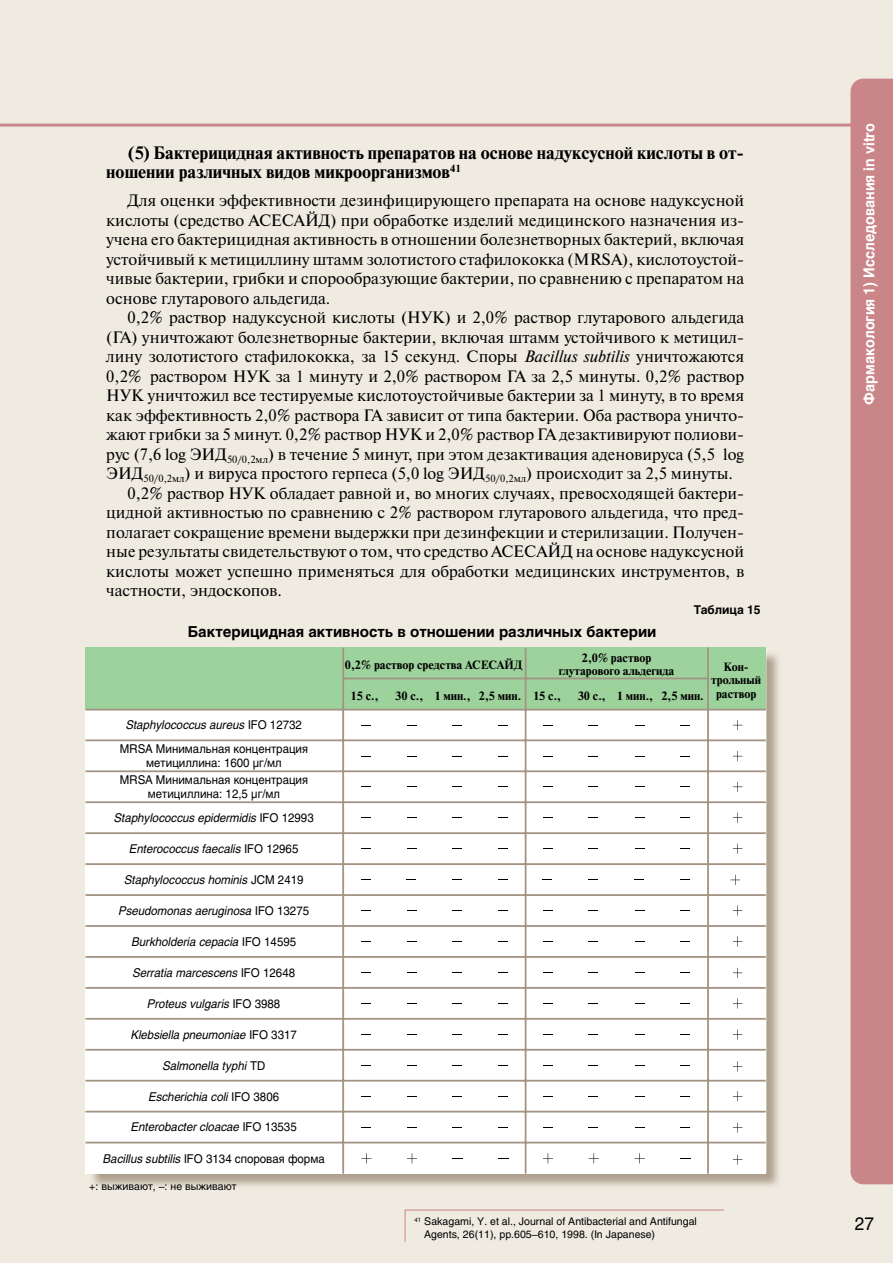
<style>
.page{position:relative;width:893px;height:1263px;background:#efebe1}
.page>*{position:absolute;margin:0;border:0;box-sizing:border-box;transform-origin:0 0}
.t1{font:700 18px/19.5px "Newton C";color:#000}
.t2{font:18px "Helios C";color:#000;scale:.95 1}
.t3{font:16.5px/19.5px "Newton C";color:#000;text-align:justify}
.t4{font:700 15px "Helios C";color:#000}
.t5{font:700 15px "Helios";color:#fff;scale:.95 1}
.t6{font:italic 12px "Helios C";color:#000;scale:.95 1}
.t7{font:12px/13.5px "Helios C";color:#000;text-align:center;scale:.95 1}
.t8{font:700 12px/13.5px "Newton C";color:#000;text-align:center}
.t9{font:700 12px "Helios C";color:#000}
.t10{font:10.5px/12.8px "Helios C";color:#000}
.s1{font-style:italic}
.s2{font-style:normal}
</style>
<div class="page">
<img style="left:85px;top:653px;width:694px;height:533px">
<div style="left:850px;top:79px;width:43px;height:1105px;background:#ca8589"></div>
<hr style="left:0;top:124px;width:893px;height:3px;background:#ca8589">
<div style="left:86px;top:647px;width:680px;height:527px;background:#fff"></div>
<div style="left:85px;top:647px;width:681px;height:63px;background:#9dd29c"></div>
<svg style="left:733px;top:720px;width:9px;height:10px"></svg>
<svg style="left:733px;top:751px;width:9px;height:10px"></svg>
<svg style="left:733px;top:782px;width:9px;height:10px"></svg>
<svg style="left:733px;top:813px;width:9px;height:10px"></svg>
<svg style="left:733px;top:844px;width:9px;height:10px"></svg>
<svg style="left:731px;top:875px;width:9px;height:10px"></svg>
<svg style="left:733px;top:905px;width:9px;height:11px"></svg>
<svg style="left:733px;top:936px;width:9px;height:10px"></svg>
<svg style="left:733px;top:968px;width:9px;height:10px"></svg>
<svg style="left:733px;top:998px;width:9px;height:10px"></svg>
<svg style="left:733px;top:1029px;width:9px;height:11px"></svg>
<svg style="left:733px;top:1061px;width:9px;height:10px"></svg>
<svg style="left:733px;top:1091px;width:9px;height:10px"></svg>
<svg style="left:733px;top:1122px;width:9px;height:10px"></svg>
<svg style="left:361px;top:1153px;width:10px;height:10px"></svg>
<svg style="left:407px;top:1153px;width:10px;height:10px"></svg>
<svg style="left:543px;top:1153px;width:10px;height:10px"></svg>
<svg style="left:589px;top:1153px;width:10px;height:10px"></svg>
<svg style="left:635px;top:1153px;width:10px;height:10px"></svg>
<svg style="left:733px;top:1154px;width:9px;height:10px"></svg>
<hr style="left:343px;top:677px;width:365px;height:2px;background:#a39382">
<hr style="left:86px;top:709px;width:680px;height:1px;background:#a39382">
<hr style="left:86px;top:739px;width:680px;height:2px;background:#a39382">
<hr style="left:86px;top:770px;width:680px;height:2px;background:#a39382">
<hr style="left:86px;top:801px;width:680px;height:2px;background:#a39382">
<hr style="left:86px;top:832px;width:680px;height:2px;background:#a39382">
<hr style="left:86px;top:863px;width:680px;height:2px;background:#a39382">
<hr style="left:86px;top:894px;width:680px;height:2px;background:#a39382">
<hr style="left:86px;top:925px;width:680px;height:2px;background:#a39382">
<hr style="left:86px;top:956px;width:680px;height:2px;background:#a39382">
<hr style="left:86px;top:987px;width:680px;height:2px;background:#a39382">
<hr style="left:86px;top:1018px;width:680px;height:2px;background:#a39382">
<hr style="left:86px;top:1049px;width:680px;height:2px;background:#a39382">
<hr style="left:86px;top:1080px;width:680px;height:1px;background:#a39382">
<hr style="left:86px;top:1111px;width:680px;height:1px;background:#a39382">
<hr style="left:86px;top:1142px;width:680px;height:1px;background:#a39382">
<hr style="left:342px;top:648px;width:2px;height:525px;background:#a39382">
<hr style="left:525px;top:648px;width:1px;height:525px;background:#a39382">
<hr style="left:707px;top:648px;width:2px;height:525px;background:#a39382">
<svg style="left:404px;top:1209px;width:320px;height:33px"></svg>
<p class="t1" style="left:106px;top:143px;width:639px;text-indent:21px">(5) Бактерицидная активность препаратов на основе надуксусной кислоты в от&shy;ношении различных видов микроорганизмов<sup>41</sup></p>
<p class="t3" style="left:106px;top:191px;width:639px;text-indent:21px">Для оценки эффективности дезинфицирующего препарата на основе надуксусной кислоты (средство АСЕСАЙД) при обработке изделий медицинского назначения из&shy;учена его бактерицидная активность в отношении болезнетворных бактерий, включая устойчивый к метициллину штамм золотистого стафилококка (MRSA), кислотоустой&shy;чивые бактерии, грибки и спорообразующие бактерии, по сравнению с препаратом на основе глутарового альдегида.</p>
<p class="t3" style="left:128px;top:308px;width:618px">0,2% раствор надуксусной кислоты (НУК) и 2,0% раствор глутарового альдегида</p>
<p class="t3" style="left:106px;top:327px;width:639px">(ГА) уничтожают болезнетворные бактерии, включая штамм устойчивого к метицил-</p>
<p class="t3" style="left:106px;top:347px;width:639px">лину золотистого стафилококка, за 15 секунд. Споры <span class="s1">Bacillus subtilis</span> уничтожаются</p>
<p class="t3" style="left:106px;top:366px;width:639px">0,2% раствором НУК за 1 минуту и 2,0% раствором ГА за 2,5 минуты. 0,2% раствор</p>
<p class="t3" style="left:106px;top:386px;width:639px">НУК уничтожил все тестируемые кислотоустойчивые бактерии за 1 минуту, в то время</p>
<p class="t3" style="left:106px;top:405px;width:639px">как эффективность 2,0% раствора ГА зависит от типа бактерии. Оба раствора уничто-</p>
<p class="t3" style="left:106px;top:425px;width:639px">жают грибки за 5 минут. 0,2% раствор НУК и 2,0% раствор ГА дезактивируют полиови-</p>
<p class="t3" style="left:106px;top:444px;width:639px">рус (7,6 log ЭИД<sub>50/0,2мл</sub>) в течение 5 минут, при этом дезактивация аденовируса (5,5 log</p>
<p class="t3" style="left:106px;top:464px;width:628px">ЭИД<sub>50/0,2мл</sub>) и вируса простого герпеса (5,0 log ЭИД<sub>50/0,2мл</sub>) происходит за 2,5 минуты.</p>
<p class="t3" style="left:128px;top:483px;width:618px">0,2% раствор НУК обладает равной и, во многих случаях, превосходящей бактери-</p>
<p class="t3" style="left:106px;top:503px;width:639px">цидной активностью по сравнению с 2% раствором глутарового альдегида, что пред-</p>
<p class="t3" style="left:106px;top:522px;width:639px">полагает сокращение времени выдержки при дезинфекции и стерилизации. Получен-</p>
<p class="t3" style="left:106px;top:542px;width:639px">ные результаты свидетельствуют о том, что средство АСЕСАЙД на основе надуксусной</p>
<p class="t3" style="left:106px;top:561px;width:639px">кислоты может успешно применяться для обработки медицинских инструментов, в</p>
<p class="t3" style="left:106px;top:581px;width:177px">частности, эндоскопов.</p>
<p class="t9" style="left:694px;top:603px;width:68px">Таблица 15</p>
<p class="t4" style="left:188px;top:622px;width:470px">Бактерицидная активность в отношении различных бактерии</p>
<p class="t6" style="left:126px;top:717px;width:187px">Staphylococcus aureus <span class="s2">IFO 12732</span></p>
<p class="t7" style="left:120px;top:742px;width:200px">MRSA Минимальная концентрация метициллина: 1600 μг/мл</p>
<p class="t7" style="left:120px;top:773px;width:200px">MRSA Минимальная концентрация метициллина: 12,5 μг/мл</p>
<p class="t6" style="left:114px;top:811px;width:211px">Staphylococcus epidermidis <span class="s2">IFO 12993</span></p>
<p class="t6" style="left:130px;top:842px;width:179px">Enterococcus faecalis <span class="s2">IFO 12965</span></p>
<p class="t6" style="left:124px;top:872px;width:190px">Staphylococcus hominis <span class="s2">JCM 2419</span></p>
<p class="t6" style="left:119px;top:904px;width:202px">Pseudomonas aeruginosa <span class="s2">IFO 13275</span></p>
<p class="t6" style="left:132px;top:934px;width:175px">Burkholderia cepacia <span class="s2">IFO 14595</span></p>
<p class="t6" style="left:133px;top:965px;width:172px">Serratia marcescens <span class="s2">IFO 12648</span></p>
<p class="t6" style="left:148px;top:996px;width:141px">Proteus vulgaris <span class="s2">IFO 3988</span></p>
<p class="t6" style="left:131px;top:1028px;width:176px">Klebsiella pneumoniae <span class="s2">IFO 3317</span></p>
<p class="t6" style="left:163px;top:1058px;width:110px">Salmonella typhi <span class="s2">TD</span></p>
<p class="t6" style="left:149px;top:1090px;width:139px">Escherichia coli <span class="s2">IFO 3806</span></p>
<p class="t6" style="left:131px;top:1120px;width:176px">Enterobacter cloacae <span class="s2">IFO 13535</span></p>
<p class="t7" style="left:103px;top:1152px;width:235px"><span class="s1">Bacillus subtilis</span> IFO 3134 споровая форма</p>
<p class="t10" style="left:89px;top:1180px;width:149px">+: выживают, –: не выживают</p>
<p class="t8" style="left:345px;top:658px;width:179px">0,2% раствор средства АСЕСАЙД</p>
<p class="t8" style="left:559px;top:651px;width:117px">2,0% раствор глутарового альдегида</p>
<p class="t8" style="left:351px;top:689px;width:29px">15 с.,</p>
<p class="t8" style="left:395px;top:689px;width:127px">30 с., 1 мин., 2,5 мин.</p>
<p class="t8" style="left:533px;top:689px;width:29px">15 с.,</p>
<p class="t8" style="left:578px;top:689px;width:127px">30 с., 1 мин., 2,5 мин.</p>
<p class="t8" style="left:711px;top:660px;width:51px">Кон&shy;трольный раствор</p>
<p class="t10" style="left:424px;top:1215px;width:274px;text-indent:-10px"><sup>41</sup> Sakagami, Y. et al., Journal of Antibacterial and Antifungal<br>Agents, 26(11), pp.605–610, 1998. (In Japanese)</p>
<p class="t5" style="left:860px;top:404px;width:297px;rotate:-90deg">Фармакология 1) Исследования in vitro</p>
<p class="t2" style="left:855px;top:1213px;width:22px">27</p>
</div>
